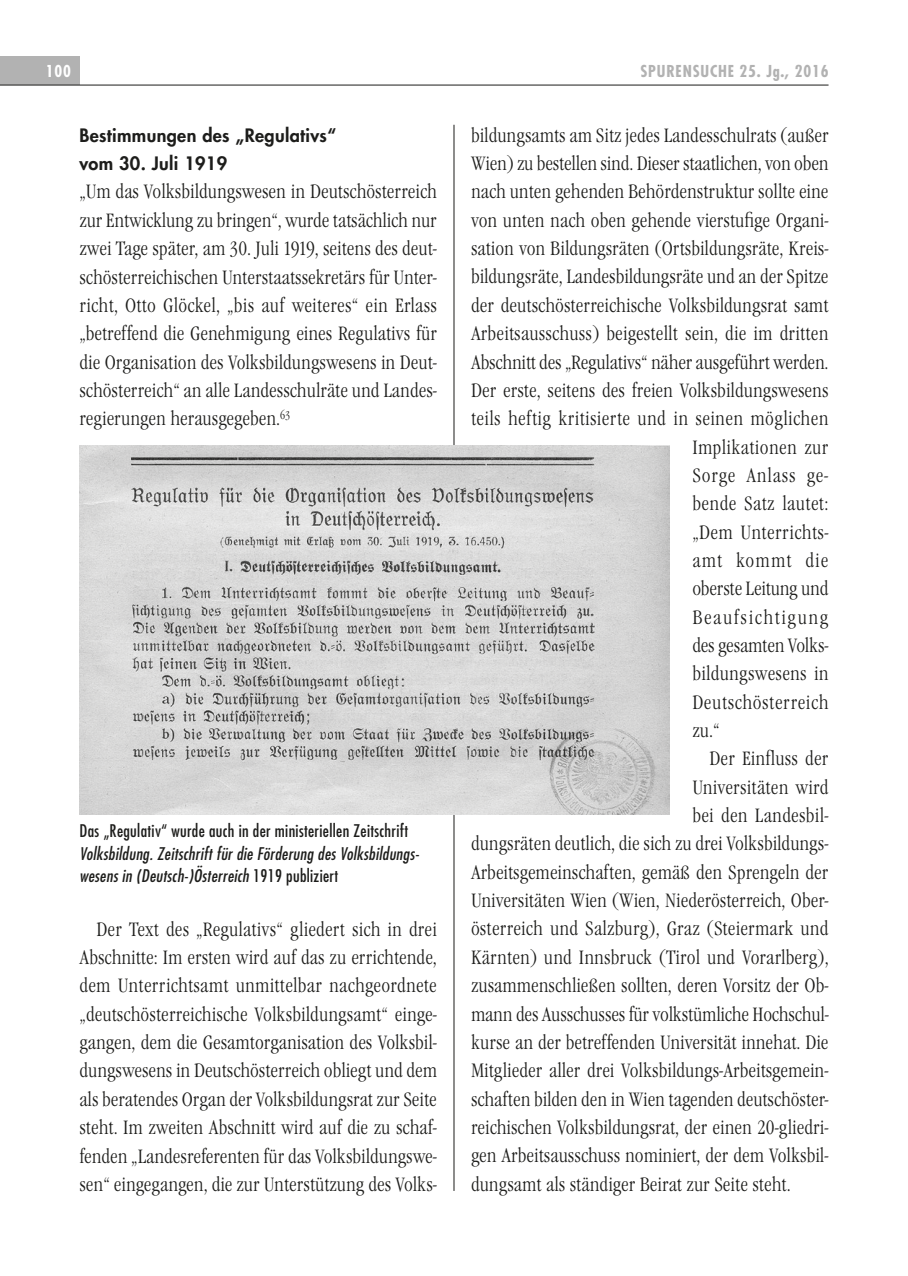
<style>
.page{position:relative;width:908px;height:1276px;background:#fff}
.page>*{position:absolute;margin:0;border:0;box-sizing:border-box;transform-origin:0 0}
.t1{font:20px/28.4px "Garamond Itc T Ligh Cond";color:#1d1d1b;text-align:justify}
.t2{font:20px "Garamond Itc T Ligh Cond";letter-spacing:.02em;color:#1d1d1b}
.t3{font:20px "Garamond Itc T Ligh Cond";letter-spacing:.03em;color:#1d1d1b}
.t4{font:20px "Garamond Itc T Ligh Cond";letter-spacing:.08em;color:#1d1d1b}
.t5{font:20px "Garamond Itc T Ligh Cond";letter-spacing:.04em;color:#1d1d1b}
.t6{font:20px "Garamond Itc T Ligh Cond";letter-spacing:.06em;color:#1d1d1b}
.t7{font:800 18px/28.4px "Futura";letter-spacing:.02em;color:#1d1d1b}
.t8{font:italic condensed 17px/22.6px "Futura";letter-spacing:.02em;color:#1d1d1b}
.t9{font:condensed 17px "Futura";letter-spacing:.02em;color:#1d1d1b}
.t10{font:700 condensed 16px "Futura";letter-spacing:.05em;color:#b2b2b2}
.t11{font:700 condensed 16px "Futura";color:#fff}
.s1{font-style:normal}
</style>
<div class="page">
<hr style="left:453px;top:125px;width:1px;height:1066px;background:#1d1d1b">
<div style="left:0;top:57px;width:79px;height:28px;background:#b2b2b2"></div>
<hr style="left:0;top:85px;width:828px;height:1px;background:#1d1d1b">
<img style="left:79px;top:446px;width:590px;height:368px">
<p class="t11" style="left:46px;top:60px;width:27px">100</p>
<p class="t10" style="left:640px;top:60px;width:189px">SPURENSUCHE 25. Jg., 2016</p>
<p class="t7" style="left:79px;top:121px;width:258px">Bestimmungen des „Regulativs“ vom 30. Juli 1919</p>
<p class="t1" style="left:79px;top:178px;width:359px">„Um das Volksbildungswesen in Deutschösterreich zur Entwicklung zu bringen“, wurde tatsächlich nur zwei Tage später, am 30. Juli 1919, seitens des deut&shy;schösterreichischen Unterstaatssekretärs für Unter&shy;richt, Otto Glöckel, „bis auf weiteres“ ein Erlass „betreffend die Genehmigung eines Regulativs für die Organisation des Volksbildungswesens in Deut&shy;schösterreich“ an alle Landesschulräte und Landes&shy;regierungen herausgegeben.<sup>63</sup></p>
<p class="t9" style="left:79px;top:820px;width:330px">Das „Regulativ“ wurde auch in der ministeriellen Zeitschrift</p>
<p class="t8" style="left:79px;top:841px;width:341px">Volksbildung. Zeitschrift für die Förderung des Volksbildungs&shy;wesens in (Deutsch-)Österreich <span class="s1">1919 publiziert</span></p>
<p class="t1" style="left:79px;top:915px;width:359px;text-indent:17px">Der Text des „Regulativs“ gliedert sich in drei Abschnitte: Im ersten wird auf das zu errichtende, dem Unterrichtsamt unmittelbar nachgeordnete „deutschösterreichische Volksbildungsamt“ einge&shy;gangen, dem die Gesamtorganisation des Volksbil&shy;dungswesens in Deutschösterreich obliegt und dem als beratendes Organ der Volksbildungsrat zur Seite steht. Im zweiten Abschnitt wird auf die zu schaf&shy;fenden „Landesreferenten für das Volksbildungswe&shy;sen“ eingegangen, die zur Unterstützung des Volks-</p>
<p class="t1" style="left:471px;top:121px;width:359px">bildungsamts am Sitz jedes Landesschulrats (außer</p>
<p class="t1" style="left:471px;top:149px;width:359px">Wien) zu bestellen sind. Dieser staatlichen, von oben</p>
<p class="t1" style="left:471px;top:178px;width:359px">nach unten gehenden Behördenstruktur sollte eine</p>
<p class="t1" style="left:471px;top:206px;width:359px">von unten nach oben gehende vierstufige Organi-</p>
<p class="t1" style="left:471px;top:234px;width:359px">sation von Bildungsräten (Ortsbildungsräte, Kreis-</p>
<p class="t1" style="left:471px;top:263px;width:359px">bildungsräte, Landesbildungsräte und an der Spitze</p>
<p class="t1" style="left:471px;top:291px;width:359px">der deutschösterreichische Volksbildungsrat samt</p>
<p class="t1" style="left:471px;top:319px;width:359px">Arbeitsausschuss) beigestellt sein, die im dritten</p>
<p class="t1" style="left:471px;top:348px;width:359px">Abschnitt des „Regulativs“ näher ausgeführt werden.</p>
<p class="t1" style="left:471px;top:376px;width:359px">Der erste, seitens des freien Volksbildungswesens</p>
<p class="t1" style="left:471px;top:404px;width:359px">teils heftig kritisierte und in seinen möglichen</p>
<p class="t2" style="left:692px;top:435px;width:138px">Implikationen zur</p>
<p class="t5" style="left:692px;top:464px;width:137px">Sorge Anlass ge-</p>
<p class="t2" style="left:692px;top:492px;width:138px">bende Satz lautet:</p>
<p class="t2" style="left:692px;top:521px;width:138px">„Dem Unterrichts-</p>
<p class="t6" style="left:692px;top:549px;width:138px">amt kommt die</p>
<p class="t1" style="left:692px;top:574px;width:138px">oberste Leitung und</p>
<p class="t4" style="left:692px;top:606px;width:138px">Beaufsichtigung</p>
<p class="t1" style="left:692px;top:631px;width:138px">des gesamten Volks-</p>
<p class="t1" style="left:692px;top:660px;width:138px">bildungswesens in</p>
<p class="t3" style="left:692px;top:691px;width:138px">Deutschösterreich</p>
<p class="t1" style="left:692px;top:716px;width:29px">zu.“</p>
<p class="t1" style="left:709px;top:745px;width:121px">Der Einfluss der</p>
<p class="t1" style="left:692px;top:773px;width:138px">Universitäten wird</p>
<p class="t1" style="left:692px;top:801px;width:138px">bei den Landesbil-</p>
<p class="t1" style="left:471px;top:830px;width:359px">dungsräten deutlich, die sich zu drei Volksbildungs-</p>
<p class="t1" style="left:471px;top:858px;width:359px">Arbeitsgemeinschaften, gemäß den Sprengeln der</p>
<p class="t1" style="left:471px;top:886px;width:359px">Universitäten Wien (Wien, Niederösterreich, Ober-</p>
<p class="t1" style="left:471px;top:915px;width:359px">österreich und Salzburg), Graz (Steiermark und</p>
<p class="t1" style="left:471px;top:943px;width:359px">Kärnten) und Innsbruck (Tirol und Vorarlberg),</p>
<p class="t1" style="left:471px;top:971px;width:359px">zusammenschließen sollten, deren Vorsitz der Ob-</p>
<p class="t1" style="left:471px;top:1000px;width:359px">mann des Ausschusses für volkstümliche Hochschul-</p>
<p class="t1" style="left:471px;top:1028px;width:359px">kurse an der betreffenden Universität innehat. Die</p>
<p class="t1" style="left:471px;top:1056px;width:359px">Mitglieder aller drei Volksbildungs-Arbeitsgemein-</p>
<p class="t1" style="left:471px;top:1085px;width:359px">schaften bilden den in Wien tagenden deutschöster-</p>
<p class="t1" style="left:471px;top:1113px;width:359px">reichischen Volksbildungsrat, der einen 20-gliedri-</p>
<p class="t1" style="left:471px;top:1141px;width:359px">gen Arbeitsausschuss nominiert, der dem Volksbil-</p>
<p class="t1" style="left:471px;top:1170px;width:321px">dungsamt als ständiger Beirat zur Seite steht.</p>
</div>
